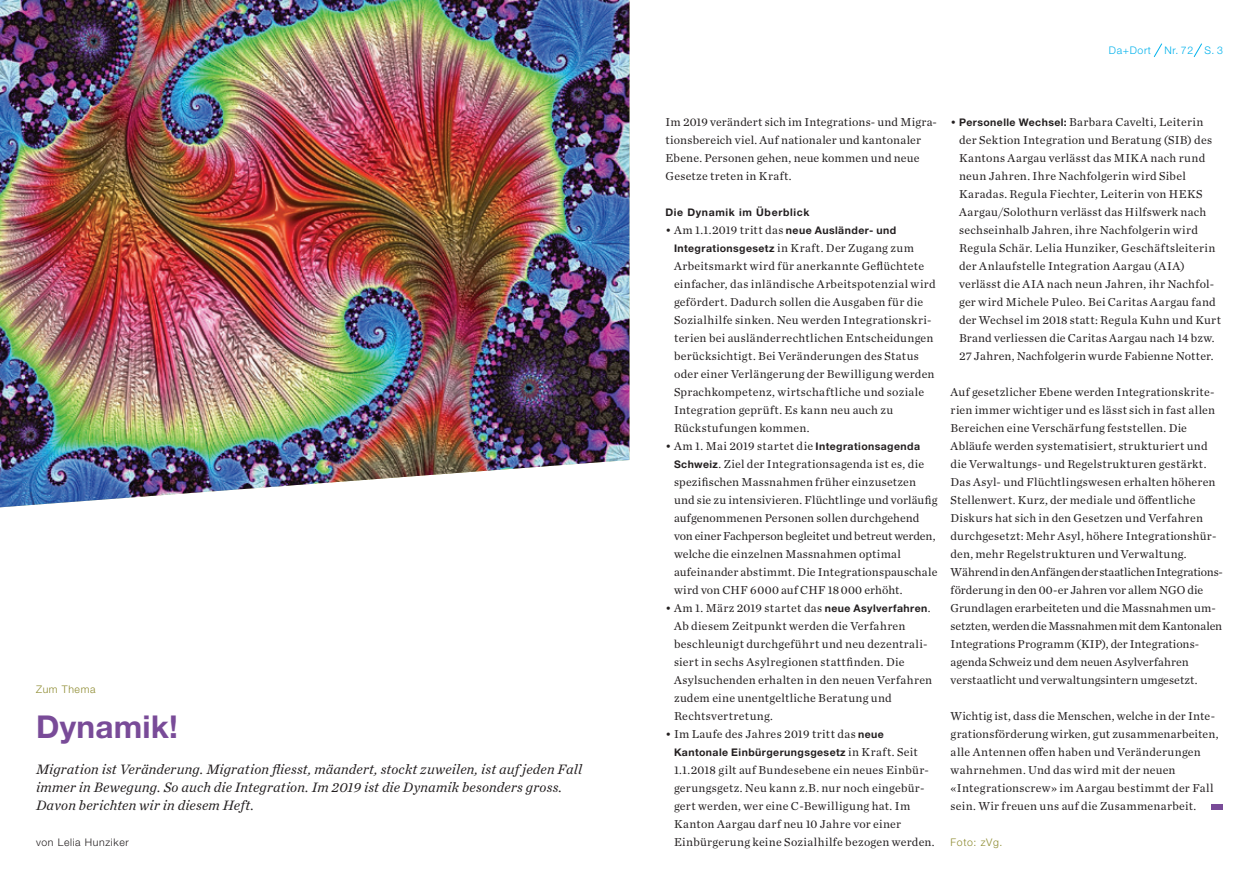
<style>
.page{position:relative;width:1259px;height:893px;background:#fff}
.page>*{position:absolute;margin:0;border:0;box-sizing:border-box;transform-origin:0 0}
.t1{font:700 31.5px "Helvetica Neue LT Std";letter-spacing:.005em;color:#794b98}
.t2{font:italic 14.25px/18px "Chronicle Text G1";letter-spacing:.01em;color:#231f20}
.t3{font:12px/18px "Chronicle Text G1";letter-spacing:.02em;color:#231f20}
.t4{font:700 10.5px "Helvetica Neue LT Std";letter-spacing:.045em;color:#231f20}
.t5{font:300 10.5px "Helvetica Neue LT Std";letter-spacing:.06em;color:#8d8a2f}
.t6{font:300 10.5px "Helvetica Neue LT Std";letter-spacing:.06em;color:#231f20}
.t7{font:300 10.5px "Helvetica Neue LT Std";letter-spacing:.06em;color:#00b1ec}
.s1{font-family:"Helvetica Neue LT Std";font-weight:700;font-size:10.5px}
.s2{font-family:"Chronicle Text G1";font-weight:400;font-size:12px}
</style>
<div class="page">
<svg style="left:1153px;top:43px;width:9px;height:14px"></svg>
<svg style="left:1193px;top:43px;width:9px;height:14px"></svg>
<div style="left:1211px;top:804px;width:12px;height:6px;background:#794b98"></div>
<img style="left:0;top:0;width:629px;height:507px">
<p class="t5" style="left:36px;top:683px;width:61px">Zum Thema</p>
<h1 class="t1" style="left:36px;top:707px;width:143px">Dynamik!</h1>
<p class="t2" style="left:36px;top:759px;width:547px">Migration ist Veränderung. Migration fliesst, mäandert, stockt zuweilen, ist auf jeden Fall immer in Bewegung. So auch die Integration. Im 2019 ist die Dynamik besonders gross.<br>Davon berichten wir in diesem Heft.</p>
<p class="t6" style="left:36px;top:836px;width:94px">von Lelia Hunziker</p>
<p class="t7" style="left:1109px;top:44px;width:44px">Da+Dort</p>
<p class="t7" style="left:1164px;top:44px;width:60px">Nr. 72 S. 3</p>
<p class="t3" style="left:665px;top:112px;width:273px">Im 2019 verändert sich im Integrations- und Migra&shy;tionsbereich viel. Auf nationaler und kantonaler Ebene. Personen gehen, neue kommen und neue Gesetze treten in Kraft.</p>
<p class="t4" style="left:665px;top:206px;width:145px">Die Dynamik im Überblick</p>
<p class="t3" style="left:674px;top:220px;width:263px;text-indent:-9px">• Am 1.1.2019 tritt das <span class="s1">neue Ausländer- und Integrationsgesetz</span> in Kraft. Der Zugang zum Arbeitsmarkt wird für anerkannte Geflüchtete einfacher, das inländische Arbeitspotenzial wird gefördert. Dadurch sollen die Ausgaben für die Sozialhilfe sinken. Neu werden Integrationskri&shy;terien bei ausländerrechtlichen Entscheidungen berücksichtigt. Bei Veränderungen des Status oder einer Verlängerung der Bewilligung werden Sprachkompetenz, wirtschaftliche und soziale Integration geprüft. Es kann neu auch zu Rückstufungen kommen.</p>
<p class="t3" style="left:674px;top:436px;width:265px;text-indent:-8px">• Am 1. Mai 2019 startet die <span class="s1">Integrationsagenda Schweiz</span>. Ziel der Integrationsagenda ist es, die spezifischen Massnahmen früher einzusetzen und sie zu intensivieren. Flüchtlinge und vorläufig aufgenommenen Personen sollen durchgehend von einer Fachperson begleitet und betreut werden, welche die einzelnen Massnahmen optimal aufeinander abstimmt. Die Integrationspauschale wird von CHF 6000 auf CHF 18 000 erhöht.</p>
<p class="t3" style="left:674px;top:598px;width:260px;text-indent:-9px">• Am 1. März 2019 startet das <span class="s1">neue Asylverfahren</span>.<br>Ab diesem Zeitpunkt werden die Verfahren beschleunigt durchgeführt und neu dezentrali&shy;siert in sechs Asylregionen stattfinden. Die Asylsuchenden erhalten in den neuen Verfahren zudem eine unentgeltliche Beratung und Rechtsvertretung.</p>
<p class="t3" style="left:665px;top:724px;width:220px">• Im Laufe des Jahres 2019 tritt das <span class="s1">neue</span></p>
<p class="t4" style="left:674px;top:746px;width:245px">Kantonale Einbürgerungsgesetz <span class="s2">in Kraft. Seit</span></p>
<p class="t3" style="left:674px;top:760px;width:262px">1.1.2018 gilt auf Bundesebene ein neues Einbür&shy;gerungsgetz. Neu kann z.B. nur noch eingebür&shy;gert werden, wer eine C-Bewilligung hat. Im Kanton Aargau darf neu 10 Jahre vor einer Einbürgerung keine Sozialhilfe bezogen werden.</p>
<p class="t3" style="left:959px;top:112px;width:263px;text-indent:-9px">• <span class="s1">Personelle Wechsel:</span> Barbara Cavelti, Leiterin der Sektion Integration und Beratung (SIB) des Kantons Aargau verlässt das MIKA nach rund neun Jahren. Ihre Nachfolgerin wird Sibel Karadas. Regula Fiechter, Leiterin von HEKS Aargau/Solothurn verlässt das Hilfswerk nach sechseinhalb Jahren, ihre Nachfolgerin wird Regula Schär. Lelia Hunziker, Geschäftsleiterin der Anlaufstelle Integration Aargau (AIA) verlässt die AIA nach neun Jahren, ihr Nachfol&shy;ger wird Michele Puleo. Bei Caritas Aargau fand der Wechsel im 2018 statt: Regula Kuhn und Kurt Brand verliessen die Caritas Aargau nach 14 bzw.<br>27 Jahren, Nachfolgerin wurde Fabienne Notter.</p>
<p class="t3" style="left:950px;top:382px;width:274px">Auf gesetzlicher Ebene werden Integrationskrite&shy;rien immer wichtiger und es lässt sich in fast allen Bereichen eine Verschärfung feststellen. Die Abläufe werden systematisiert, strukturiert und die Verwaltungs- und Regelstrukturen gestärkt.<br>Das Asyl- und Flüchtlingswesen erhalten höheren Stellenwert. Kurz, der mediale und öffentliche Diskurs hat sich in den Gesetzen und Verfahren durchgesetzt: Mehr Asyl, höhere Integrationshür&shy;den, mehr Regelstrukturen und Verwaltung.<br>Während in den Anfängen der staatlichen Integrations&shy;förderung in den 00-er Jahren vor allem NGO die Grundlagen erarbeiteten und die Massnahmen um&shy;setzten, werden die Massnahmen mit dem Kantonalen Integrations Programm (KIP), der Integrations&shy;agenda Schweiz und dem neuen Asylverfahren verstaatlicht und verwaltungsintern umgesetzt.</p>
<p class="t3" style="left:950px;top:706px;width:269px">Wichtig ist, dass die Menschen, welche in der Inte&shy;grationsförderung wirken, gut zusammenarbeiten, alle Antennen offen haben und Veränderungen wahrnehmen. Und das wird mit der neuen «Integrationscrew» im Aargau bestimmt der Fall sein. Wir freuen uns auf die Zusammenarbeit.</p>
<p class="t5" style="left:950px;top:836px;width:53px">Foto: zVg.</p>
</div>
